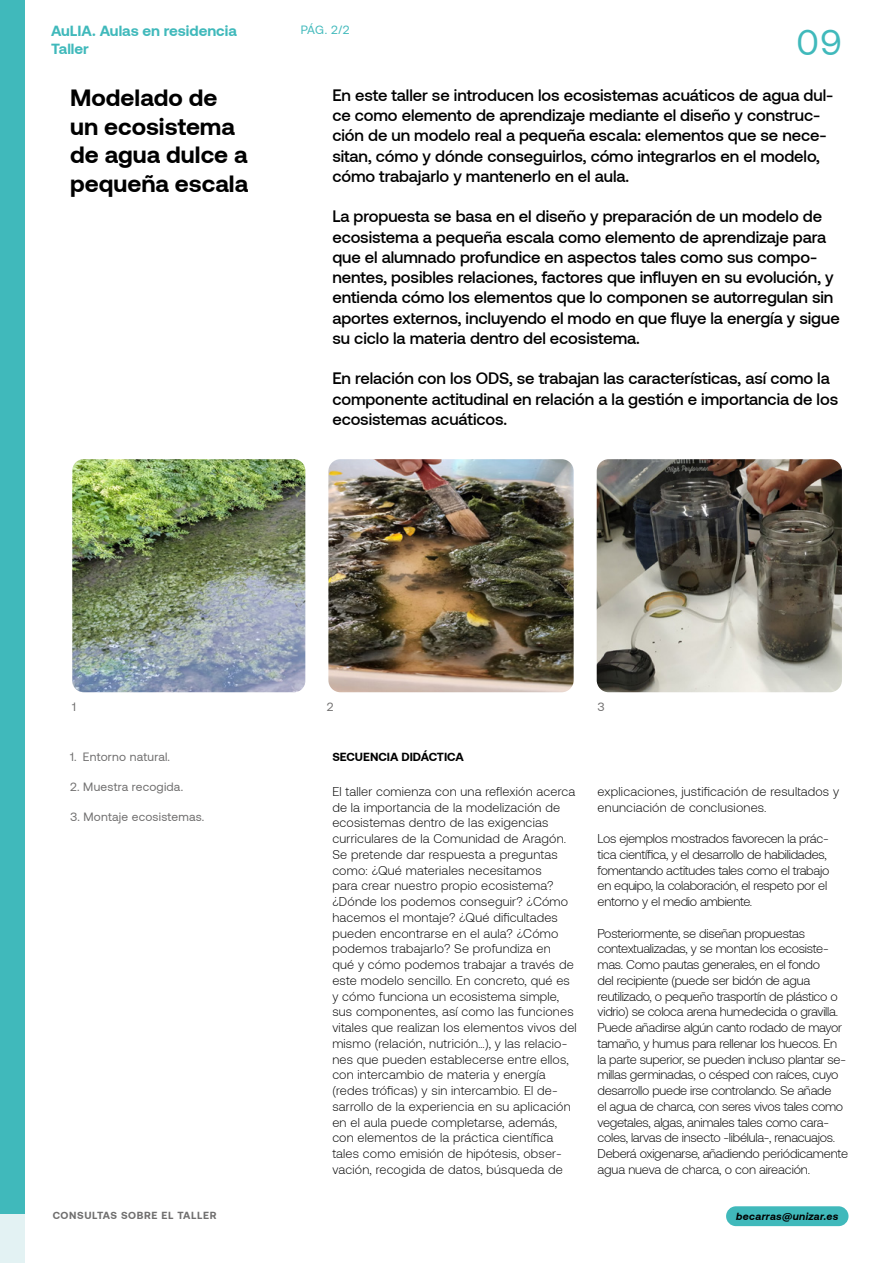
<style>
.page{position:relative;width:893px;height:1263px;background:#fff}
.page>*{position:absolute;margin:0;border:0;box-sizing:border-box;transform-origin:0 0}
.t1{font:36px "Aeonik";color:#40b9bb}
.t2{font:700 24px/28.5px "Aeonik";color:#000}
.t3{font:500 16.5px/20.2px "Aeonik";letter-spacing:-.005em;color:#000}
.t4{font:700 15px "Aeonik";color:#40b9bb}
.t5{font:300 12.75px/15.8px "Aeonik";color:#000}
.t6{font:300 12.75px/15.8px "Aeonik";letter-spacing:-.02em;color:#000}
.t7{font:12px "Aeonik";letter-spacing:.02em;color:#706f6f}
.t8{font:700 12px "Aeonik";color:#000}
.t9{font:12px "Aeonik";color:#40b9bb}
.t10{font:700 10.5px "Aeonik";letter-spacing:.06em;color:#706f6f}
.t11{font:italic 700 10.5px "Aeonik";letter-spacing:.03em;color:#000}
</style>
<div class="page">
<img style="left:72px;top:459px;width:233px;height:233px">
<img style="left:328px;top:459px;width:246px;height:233px">
<img style="left:597px;top:459px;width:245px;height:233px">
<div style="left:0;top:0;width:24px;height:330px;background:#40b9bb"></div>
<div style="left:0;top:317px;width:24px;height:897px;background:#40b9bb"></div>
<div style="left:0;top:1214px;width:24px;height:49px;background:#e3f2f3"></div>
<div style="left:726px;top:1206px;width:122px;height:20px;background:#40b9bb;border-radius:10px"></div>
<p class="t4" style="left:51px;top:22px;width:187px">AuLIA. Aulas en residencia</p>
<p class="t9" style="left:301px;top:23px;width:50px">PÁG. 2/2</p>
<p class="t4" style="left:51px;top:40px;width:39px">Taller</p>
<h1 class="t1" style="left:797px;top:23px;width:47px">09</h1>
<h2 class="t2" style="left:70px;top:83px;width:179px">Modelado de un ecosistema de agua dulce a pequeña escala</h2>
<p class="t3" style="left:332px;top:85px;width:502px">En este taller se introducen los ecosistemas acuáticos de agua dul&shy;ce como elemento de aprendizaje mediante el diseño y construc&shy;ción de un modelo real a pequeña escala: elementos que se nece&shy;sitan, cómo y dónde conseguirlos, cómo integrarlos en el modelo, cómo trabajarlo y mantenerlo en el aula.</p>
<p class="t3" style="left:332px;top:206px;width:509px">La propuesta se basa en el diseño y preparación de un modelo de ecosistema a pequeña escala como elemento de aprendizaje para que el alumnado profundice en aspectos tales como sus compo&shy;nentes, posibles relaciones, factores que influyen en su evolución, y entienda cómo los elementos que lo componen se autorregulan sin aportes externos, incluyendo el modo en que fluye la energía y sigue su ciclo la materia dentro del ecosistema.</p>
<p class="t3" style="left:332px;top:368px;width:507px">En relación con los ODS, se trabajan las características, así como la componente actitudinal en relación a la gestión e importancia de los ecosistemas acuáticos.</p>
<p class="t7" style="left:72px;top:700px;width:5px">1</p>
<p class="t7" style="left:327px;top:700px;width:8px">2</p>
<p class="t7" style="left:597px;top:700px;width:9px">3</p>
<p class="t7" style="left:70px;top:751px;width:101px">1. Entorno natural.</p>
<p class="t8" style="left:332px;top:750px;width:133px">SECUENCIA DIDÁCTICA</p>
<p class="t7" style="left:70px;top:781px;width:115px">2. Muestra recogida.</p>
<p class="t7" style="left:70px;top:811px;width:136px">3. Montaje ecosistemas.</p>
<p class="t5" style="left:332px;top:784px;width:246px">El taller comienza con una reflexión acerca de la importancia de la modelización de ecosistemas dentro de las exigencias curriculares de la Comunidad de Aragón.<br>Se pretende dar respuesta a preguntas como: ¿Qué materiales necesitamos<br>para crear nuestro propio ecosistema? ¿Dónde los podemos conseguir? ¿Cómo hacemos el montaje? ¿Qué dificultades pueden encontrarse en el aula? ¿Cómo podemos trabajarlo? Se profundiza en<br>qué y cómo podemos trabajar a través de este modelo sencillo. En concreto, qué es y cómo funciona un ecosistema simple, sus componentes, así como las funciones vitales que realizan los elementos vivos del mismo (relación, nutrición…), y las relacio&shy;nes que pueden establecerse entre ellos, con intercambio de materia y energía (redes tróficas) y sin intercambio. El de&shy;sarrollo de la experiencia en su aplicación en el aula puede completarse, además, con elementos de la práctica científica tales como emisión de hipótesis, obser&shy;vación, recogida de datos, búsqueda de</p>
<p class="t5" style="left:598px;top:783px;width:243px">explicaciones, justificación de resultados y enunciación de conclusiones.</p>
<p class="t6" style="left:598px;top:831px;width:233px">Los ejemplos mostrados favorecen la prác&shy;tica científica, y el desarrollo de habilidades, fomentando actitudes tales como el trabajo en equipo, la colaboración, el respeto por el entorno y el medio ambiente.</p>
<p class="t6" style="left:598px;top:925px;width:252px">Posteriormente, se diseñan propuestas contextualizadas, y se montan los ecosiste&shy;mas. Como pautas generales, en el fondo<br>del recipiente (puede ser bidón de agua reutilizado, o pequeño trasportín de plástico o vidrio) se coloca arena humedecida o gravilla.<br>Puede añadirse algún canto rodado de mayor tamaño, y humus para rellenar los huecos. En la parte superior, se pueden incluso plantar se&shy;millas germinadas, o césped con raíces, cuyo desarrollo puede irse controlando. Se añade<br>el agua de charca, con seres vivos tales como vegetales, algas, animales tales como cara&shy;coles, larvas de insecto -libélula-, renacuajos.<br>Deberá oxigenarse, añadiendo periódicamente agua nueva de charca, o con aireación.</p>
<p class="t10" style="left:53px;top:1209px;width:165px">CONSULTAS SOBRE EL TALLER</p>
<p class="t11" style="left:736px;top:1210px;width:104px">becarras@unizar.es</p>
</div>
